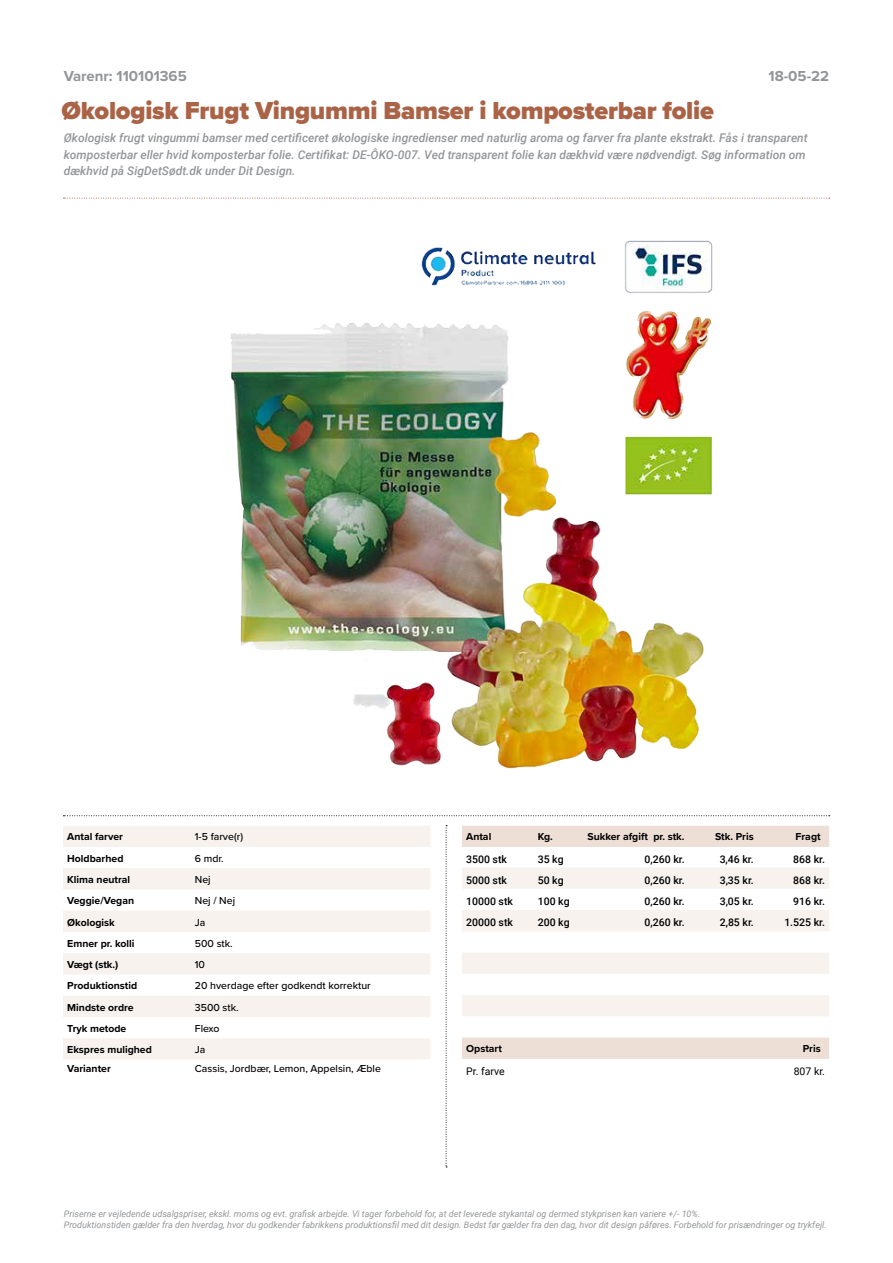
<style>
.page{position:relative;width:893px;height:1263px;background:#fff}
.page>*{position:absolute;margin:0;border:0;box-sizing:border-box;transform-origin:0 0}
.t1{font:900 25.5px "Proxima Nova";letter-spacing:-.01em;color:#aa6346}
.t2{font:700 15px "Proxima Nova";color:#939598}
.t3{font:italic 500 12px/16.5px "Roboto";color:#939598}
.t4{font:700 10.5px "Proxima Nova";color:#000}
.t5{font:500 10.5px "Roboto";color:#000}
.t6{font:500 10.5px "Proxima Nova";color:#000}
.t7{font:10.5px "Roboto";color:#000}
.t8{font:italic 9px/10.8px "Roboto";color:#939598}
</style>
<div class="page">
<svg style="left:63px;top:826px;width:367px;height:233px;fill:#f7f2ee"></svg>
<svg style="left:462px;top:826px;width:367px;height:233px"></svg>
<svg style="left:462px;top:867px;width:367px;height:149px;fill:#f7f2ee"></svg>
<img style="left:231px;top:240px;width:482px;height:529px">
<svg style="left:446px;top:825px;width:1px;height:342px"></svg>
<svg style="left:63px;top:815px;width:767px;height:1px"></svg>
<svg style="left:63px;top:198px;width:767px;height:1px"></svg>
<h2 class="t2" style="left:64px;top:65px;width:125px">Varenr: 110101365</h2>
<h1 class="t1" style="left:62px;top:91px;width:654px">Økologisk Frugt Vingummi Bamser i komposterbar folie</h1>
<p class="t3" style="left:64px;top:129px;width:745px">Økologisk frugt vingummi bamser med certificeret økologiske ingredienser med naturlig aroma og farver fra plante ekstrakt. Fås i transparent komposterbar eller hvid komposterbar folie. Certifikat: DE-ÔKO-007. Ved transparent folie kan dækhvid være nødvendigt. Søg information om dækhvid på SigDetSødt.dk under Dit Design.</p>
<h2 class="t2" style="left:768px;top:65px;width:62px">18-05-22</h2>
<p class="t4" style="left:67px;top:829px;width:57px">Antal farver</p>
<p class="t6" style="left:195px;top:829px;width:50px">1-5 farve(r)</p>
<p class="t4" style="left:67px;top:850px;width:58px">Holdbarhed</p>
<p class="t6" style="left:195px;top:850px;width:30px">6 mdr.</p>
<p class="t4" style="left:67px;top:872px;width:64px">Klima neutral</p>
<p class="t6" style="left:195px;top:872px;width:17px">Nej</p>
<p class="t4" style="left:67px;top:893px;width:68px">Veggie/Vegan</p>
<p class="t6" style="left:195px;top:893px;width:42px">Nej / Nej</p>
<p class="t4" style="left:67px;top:914px;width:49px">Økologisk</p>
<p class="t6" style="left:195px;top:914px;width:12px">Ja</p>
<p class="t4" style="left:67px;top:935px;width:69px">Emner pr. kolli</p>
<p class="t6" style="left:195px;top:935px;width:39px">500 stk.</p>
<p class="t4" style="left:67px;top:957px;width:53px">Vægt (stk.)</p>
<p class="t6" style="left:195px;top:957px;width:12px">10</p>
<p class="t4" style="left:67px;top:978px;width:71px">Produktionstid</p>
<p class="t6" style="left:195px;top:978px;width:177px">20 hverdage efter godkendt korrektur</p>
<p class="t4" style="left:67px;top:999px;width:68px">Mindste ordre</p>
<p class="t6" style="left:195px;top:999px;width:45px">3500 stk.</p>
<p class="t4" style="left:67px;top:1020px;width:61px">Tryk metode</p>
<p class="t6" style="left:195px;top:1020px;width:26px">Flexo</p>
<p class="t4" style="left:67px;top:1042px;width:86px">Ekspres mulighed</p>
<p class="t6" style="left:195px;top:1042px;width:12px">Ja</p>
<p class="t4" style="left:67px;top:1061px;width:45px">Varianter</p>
<p class="t6" style="left:195px;top:1061px;width:188px">Cassis, Jordbær, Lemon, Appelsin, Æble</p>
<p class="t4" style="left:466px;top:829px;width:27px">Antal</p>
<p class="t4" style="left:538px;top:829px;width:17px">Kg.</p>
<p class="t4" style="left:587px;top:829px;width:99px">Sukker afgift pr. stk.</p>
<p class="t4" style="left:715px;top:829px;width:40px">Stk. Pris</p>
<p class="t4" style="left:795px;top:829px;width:27px">Fragt</p>
<p class="t5" style="left:466px;top:852px;width:42px">3500 stk</p>
<p class="t5" style="left:538px;top:852px;width:27px">35 kg</p>
<p class="t5" style="left:645px;top:852px;width:42px">0,260 kr.</p>
<p class="t5" style="left:720px;top:852px;width:36px">3,46 kr.</p>
<p class="t5" style="left:793px;top:852px;width:33px">868 kr.</p>
<p class="t5" style="left:466px;top:872px;width:42px">5000 stk</p>
<p class="t5" style="left:538px;top:872px;width:27px">50 kg</p>
<p class="t5" style="left:645px;top:872px;width:42px">0,260 kr.</p>
<p class="t5" style="left:720px;top:872px;width:36px">3,35 kr.</p>
<p class="t5" style="left:793px;top:872px;width:33px">868 kr.</p>
<p class="t5" style="left:466px;top:894px;width:48px">10000 stk</p>
<p class="t5" style="left:538px;top:894px;width:33px">100 kg</p>
<p class="t5" style="left:645px;top:894px;width:42px">0,260 kr.</p>
<p class="t5" style="left:720px;top:894px;width:36px">3,05 kr.</p>
<p class="t5" style="left:793px;top:894px;width:33px">916 kr.</p>
<p class="t5" style="left:466px;top:915px;width:48px">20000 stk</p>
<p class="t5" style="left:538px;top:915px;width:33px">200 kg</p>
<p class="t5" style="left:645px;top:915px;width:42px">0,260 kr.</p>
<p class="t5" style="left:720px;top:915px;width:36px">2,85 kr.</p>
<p class="t5" style="left:784px;top:915px;width:42px">1.525 kr.</p>
<p class="t4" style="left:466px;top:1041px;width:37px">Opstart</p>
<p class="t4" style="left:803px;top:1041px;width:19px">Pris</p>
<p class="t7" style="left:466px;top:1064px;width:40px">Pr. farve</p>
<p class="t7" style="left:794px;top:1064px;width:33px">807 kr.</p>
<p class="t8" style="left:64px;top:1208px;width:764px">Priserne er vejledende udsalgspriser, ekskl. moms og evt. grafisk arbejde. Vi tager forbehold for, at det leverede stykantal og dermed stykprisen kan variere +/- 10%.<br>Produktionstiden gælder fra den hverdag, hvor du godkender fabrikkens produktionsfil med dit design. Bedst før gælder fra den dag, hvor dit design påføres. Forbehold for prisændringer og trykfejl.</p>
</div>
